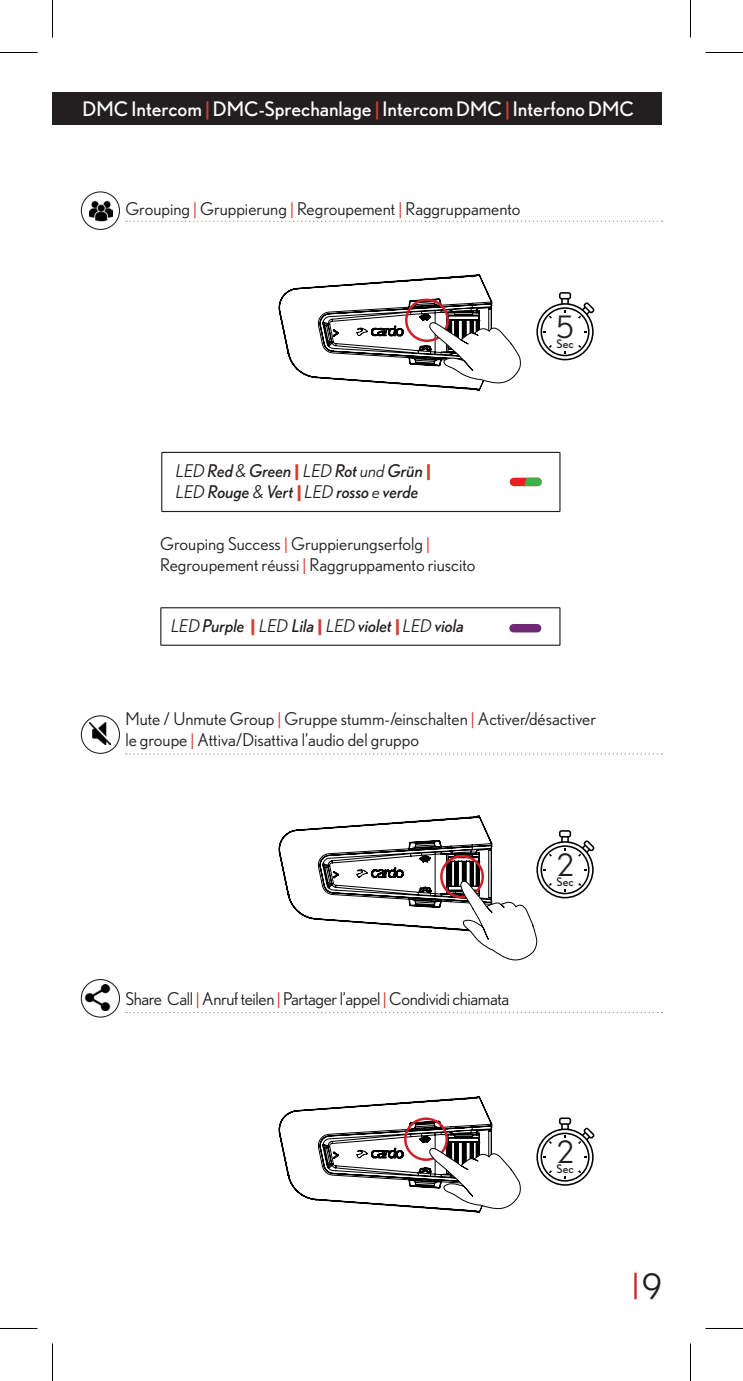
<style>
.page{position:relative;width:743px;height:1381px;background:#fff}
.page>*{position:absolute;margin:0;border:0;box-sizing:border-box;transform-origin:0 0}
.gray_text_8_align_left{font:30.75px "Nobel";color:#231f20}
.t1{font:29px "Nobel";color:#cf2027;scale:1.2 1}
.t2{font:20px "Nobel";color:#fff}
.grey_text_title{font:17.5px/21px "Nobel";color:#231f20}
.gray_text_8_align_left-2{font:italic 17.5px "Nobel";color:#231f20}
.grey_text_title-2{font:17.5px "Nobel";letter-spacing:-.02em;color:#231f20}
.gray_text_8_align_left-3{font:11.75px "Nobel";color:#231f20}
.s1{color:#d33d31}
.s2{font-style:inherit}
.s3{font-weight:700;font-style:normal;color:#d33d31}
.s4{font-size:35px;color:#231f20}
</style>
<div class="page">
<svg style="left:536px;top:1117px;width:59px;height:68px"></svg>
<svg style="left:536px;top:292px;width:59px;height:68px"></svg>
<div style="left:52px;top:92px;width:610px;height:33px;background:#231f20"></div>
<svg style="left:278px;top:274px;width:243px;height:117px"></svg>
<svg style="left:278px;top:815px;width:317px;height:146px"></svg>
<svg style="left:126px;top:221px;width:536px;height:1px"></svg>
<svg style="left:126px;top:753px;width:536px;height:1px"></svg>
<svg style="left:126px;top:1012px;width:536px;height:1px"></svg>
<svg style="left:278px;top:1096px;width:243px;height:117px"></svg>
<div style="left:81px;top:191px;width:39px;height:39px;border:1px solid #231f20;border-radius:50%"></div>
<div style="left:81px;top:715px;width:39px;height:39px;border:1px solid #231f20;border-radius:50%"></div>
<div style="left:81px;top:979px;width:39px;height:38px;border:1px solid #231f20;border-radius:50%"></div>
<div style="left:161px;top:452px;width:399px;height:60px;border:1px solid #231f20"></div>
<div style="left:160px;top:607px;width:400px;height:39px;border:1px solid #231f20"></div>
<div style="left:510px;top:478px;width:32px;height:8px;background:#ee1d23;border-radius:4px"></div>
<svg style="left:524px;top:478px;width:18px;height:8px"></svg>
<div style="left:509px;top:624px;width:32px;height:8px;background:#6f2776;border-radius:4px"></div>
<img style="left:89px;top:200px;width:23px;height:22px">
<img style="left:89px;top:722px;width:22px;height:22px">
<img style="left:85px;top:984px;width:26px;height:26px">
<hr style="left:0;top:52px;width:38px;height:1px;background:#000">
<hr style="left:705px;top:52px;width:38px;height:1px;background:#000">
<hr style="left:0;top:1328px;width:38px;height:1px;background:#000">
<hr style="left:705px;top:1328px;width:38px;height:1px;background:#000">
<hr style="left:52px;top:0;width:1px;height:37px;background:#000">
<hr style="left:52px;top:1343px;width:1px;height:38px;background:#000">
<hr style="left:690px;top:0;width:1px;height:37px;background:#000">
<hr style="left:690px;top:1343px;width:1px;height:38px;background:#000">
<p class="t2" style="left:83px;top:97px;width:553px">DMC Intercom <span class="s1">|</span> DMC-Sprechanlage <span class="s1">|</span> Intercom DMC <span class="s1">|</span> Interfono DMC</p>
<p class="grey_text_title" style="left:125px;top:198px;width:397px">Grouping <span class="s1">|</span> Gruppierung <span class="s1">|</span> Regroupement <span class="s1">|</span> Raggruppamento</p>
<p class="gray_text_8_align_left" style="left:556px;top:309px;width:19px">5</p>
<p class="gray_text_8_align_left-3" style="left:556px;top:337px;width:19px">Sec</p>
<p class="gray_text_8_align_left-2" style="left:176px;top:461px;width:256px"><span class="s2">LED</span> Red <span class="s2">&amp;</span> Green <span class="s3">|</span> <span class="s2">LED</span> Rot <span class="s2">und</span> Grün <span class="s3">|</span></p>
<p class="gray_text_8_align_left-2" style="left:176px;top:482px;width:244px"><span class="s2">LED</span> Rouge <span class="s2">&amp;</span> Vert <span class="s3">|</span> <span class="s2">LED</span> rosso <span class="s2">e</span> verde</p>
<p class="grey_text_title" style="left:160px;top:533px;width:271px">Grouping Success <span class="s1">|</span> Gruppierungserfolg <span class="s1">|</span></p>
<p class="grey_text_title" style="left:160px;top:554px;width:317px">Regroupement réussi <span class="s1">|</span> Raggruppamento riuscito</p>
<p class="gray_text_8_align_left-2" style="left:171px;top:616px;width:294px"><span class="s2">LED</span> Purple <span class="s3">|</span> <span class="s2">LED</span> Lila <span class="s3">|</span> <span class="s2">LED</span> violet <span class="s3">|</span> <span class="s2">LED</span> viola</p>
<p class="grey_text_title" style="left:125px;top:708px;width:472px">Mute / Unmute Group <span class="s1">|</span> Gruppe stumm-/einschalten <span class="s1">|</span> Activer/désactiver le groupe <span class="s1">|</span> Attiva/Disattiva l’audio del gruppo</p>
<p class="grey_text_title-2" style="left:125px;top:988px;width:385px">Share Call <span class="s1">|</span> Anruf teilen <span class="s1">|</span> Partager l’appel <span class="s1">|</span> Condividi chiamata</p>
<p class="gray_text_8_align_left" style="left:557px;top:847px;width:18px">2</p>
<p class="gray_text_8_align_left-3" style="left:556px;top:875px;width:19px">Sec</p>
<p class="gray_text_8_align_left" style="left:557px;top:1135px;width:18px">2</p>
<p class="gray_text_8_align_left-3" style="left:556px;top:1162px;width:19px">Sec</p>
<h2 class="t1" style="left:631px;top:1267px;width:27px">|<span class="s4">9</span></h2>
</div>
